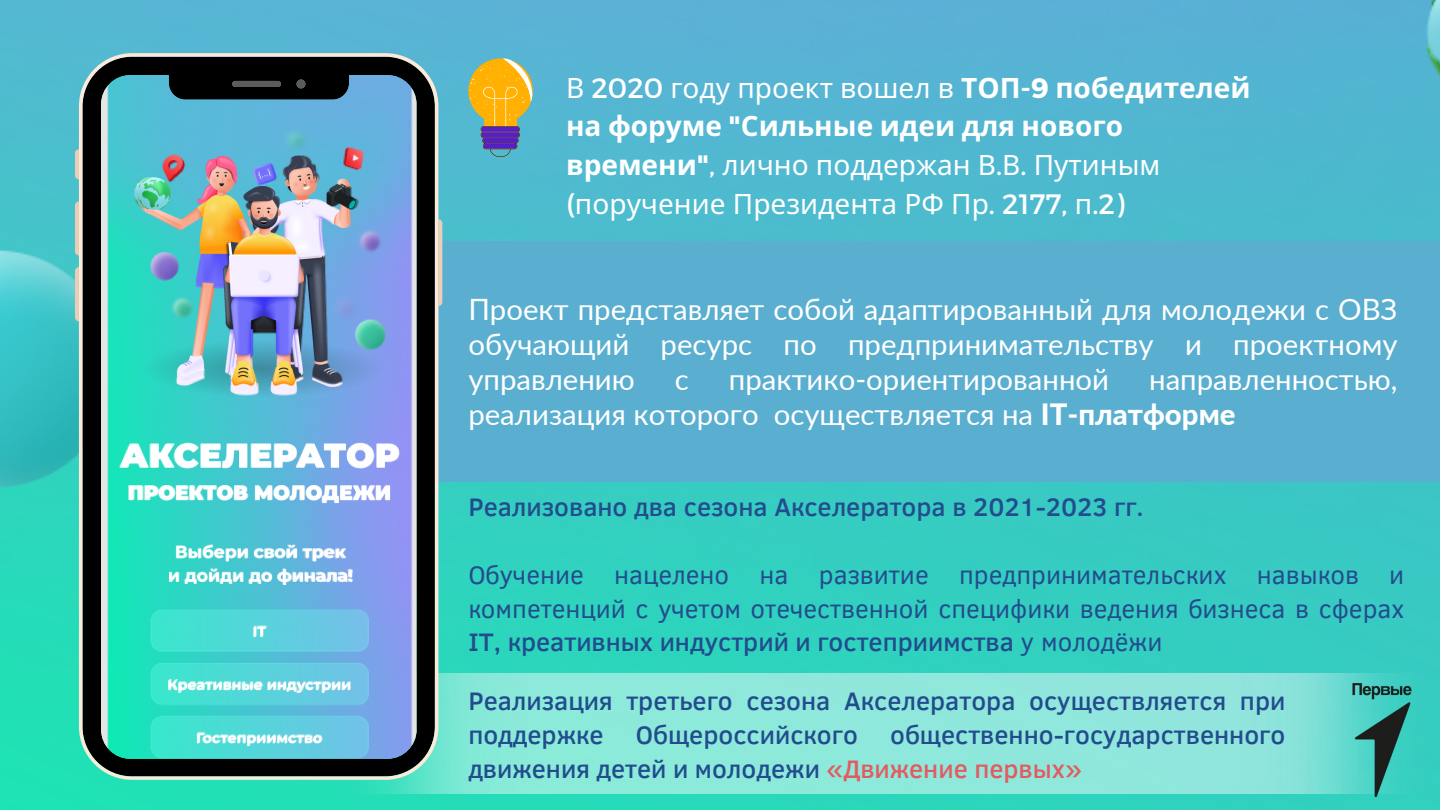
<style>
.page{position:relative;width:1440px;height:810px;background:#fff}
.page>*{position:absolute;margin:0;border:0;box-sizing:border-box;transform-origin:0 0}
.t1{font:29.4px/35.1px "Lato";color:#fff;text-align:justify}
.t2{font:28px/38.8px "Noto Sans";color:#fff}
.t3{font:500 26px/33.8px "Clear Sans";color:#224c8d;text-align:justify}
.t4{font:26px/33.8px "Clear Sans";color:#224c8d;text-align:justify}
.s1{font-family:"Montserrat"}
.s2{font-weight:700}
.s3{font-family:"Montserrat";font-weight:700}
.s4{font-weight:800}
.s5{font-weight:500}
.s6{color:#e25b61}
</style>
<div class="page">
<img style="left:0;top:0;width:1440px;height:810px">
<div style="left:280px;top:241px;width:1160px;height:241px;background:#5aafd0"></div>
<img style="left:308px;top:674px;width:1026px;height:120px">
<svg style="left:75px;top:149px;width:4px;height:30px"></svg>
<svg style="left:75px;top:201px;width:4px;height:54px"></svg>
<svg style="left:75px;top:267px;width:4px;height:54px"></svg>
<svg style="left:438px;top:219px;width:4px;height:87px"></svg>
<svg style="left:79px;top:53px;width:359px;height:727px;background:#4e94a4"></svg>
<img style="left:141px;top:156px;width:112px;height:222px">
<img style="left:253px;top:157px;width:104px;height:229px">
<img style="left:224px;top:187px;width:81px;height:207px">
<img style="left:139px;top:178px;width:31px;height:31px">
<img style="left:120px;top:443px;width:278px;height:25px">
<img style="left:128px;top:485px;width:262px;height:18px">
<img style="left:170px;top:544px;width:183px;height:41px">
<img style="left:169px;top:627px;width:180px;height:119px">
<svg style="left:468px;top:58px;width:65px;height:99px;background:#afa469"></svg>
<img style="left:1334px;top:665px;width:106px;height:145px">
<p class="t2" style="left:566px;top:67px;width:686px">В <span class="s1">2020</span> году проект вошел в <span class="s2">ТОП</span><span class="s3">-9</span> <span class="s2">победителей на форуме</span> <span class="s3">"</span><span class="s2">Сильные идеи для нового времени</span><span class="s3">"</span><span class="s1">,</span> лично поддержан В<span class="s1">.</span>В<span class="s1">.</span> Путиным <span class="s1">(</span>поручение Президента РФ Пр<span class="s1">. 2177,</span> п<span class="s1">.2)</span></p>
<p class="t1" style="left:468px;top:291px;width:931px">Проект представляет собой адаптированный для молодежи с ОВЗ обучающий ресурс по предпринимательству и проектному управлению</p>
<p class="t1" style="left:675px;top:361px;width:16px">с</p>
<p class="t1" style="left:729px;top:361px;width:382px">практико-ориентированной</p>
<p class="t1" style="left:468px;top:361px;width:931px;text-indent:681px">направленностью, реализация которого осуществляется на <span class="s4">IT-платформе</span></p>
<p class="t3" style="left:468px;top:489px;width:677px">Реализовано два сезона Акселератора в 2021-2023 гг.</p>
<p class="t4" style="left:468px;top:557px;width:937px">Обучение нацелено на развитие предпринимательских навыков и компетенций с учетом отечественной специфики ведения бизнеса в сферах <span class="s5">IT, креативных индустрий и гостеприимства</span> у молодёжи</p>
<p class="t3" style="left:468px;top:683px;width:819px">Реализация третьего сезона Акселератора осуществляется при поддержке Общероссийского общественно-государственного движения детей и молодежи <span class="s6">«Движение первых»</span></p>
</div>
